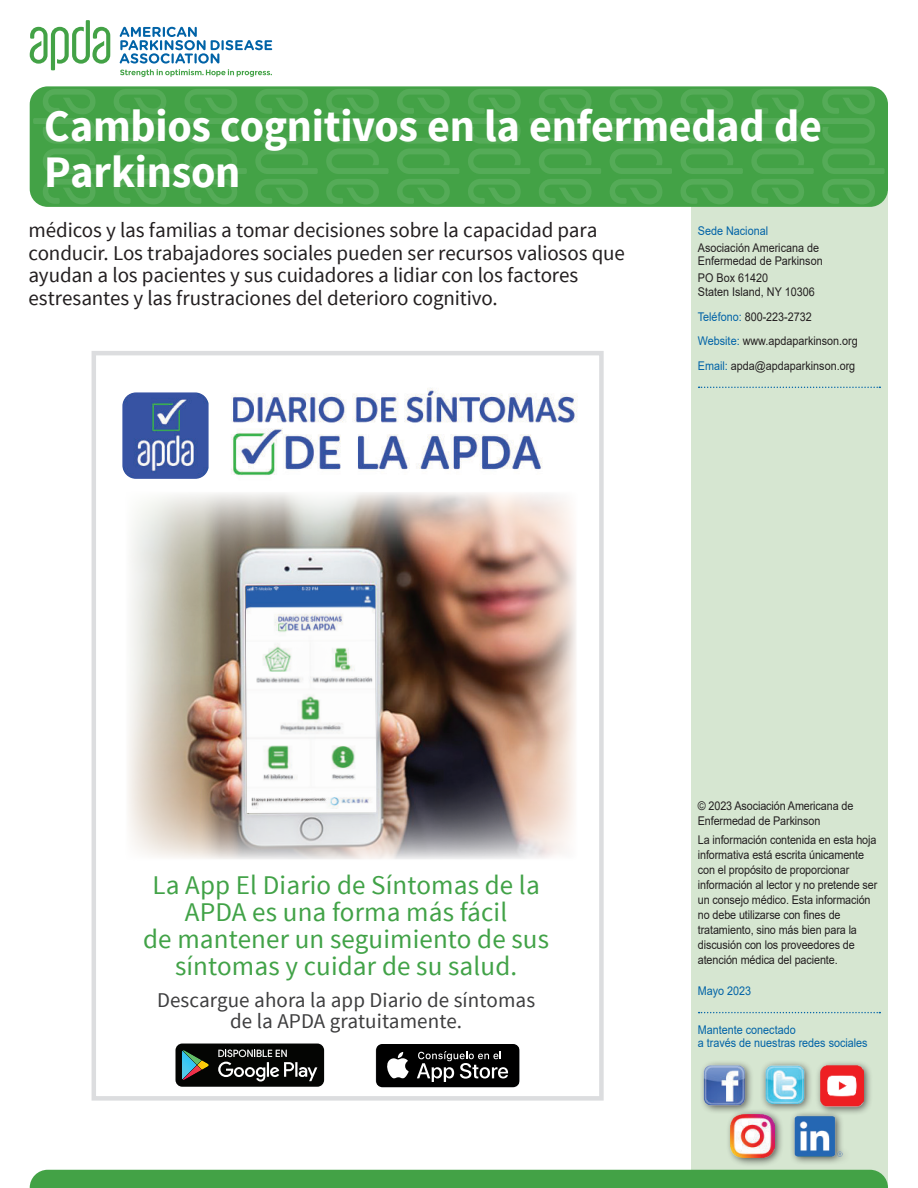
<style>
.page{position:relative;width:918px;height:1188px;background:#fff}
.page>*{position:absolute;margin:0;border:0;box-sizing:border-box;transform-origin:0 0}
.t1{font:700 45px/46.5px "Source Sans Pro";letter-spacing:-.005em;color:#fff}
.t2{font:27px/27px "Source Sans Pro";letter-spacing:.005em;color:#41a247;text-align:center}
.t3{font:21px/22.5px "Source Sans Pro";letter-spacing:-.005em;color:#231f20}
.t4{font:21px/21px "Source Sans Pro";letter-spacing:.005em;color:#3e3e3f;text-align:center}
.t5{font:12px/15px "Arial";letter-spacing:-.01em;color:#231f20;scale:.9 1}
.t6{font:12px/13.5px "Arial";color:#0163a7;scale:.9 1}
.s1{color:#0163a7}
</style>
<div class="page">
<div style="left:691px;top:193px;width:197px;height:995px;background:#d6e6d1"></div>
<svg style="left:699px;top:387px;width:181px;height:1px"></svg>
<div style="left:699px;top:1060px;width:55px;height:54px;background:#231f20;opacity:.75"></div>
<img style="left:703px;top:1064px;width:43px;height:43px">
<div style="left:815px;top:1060px;width:59px;height:56px;background:#231f20;opacity:.75"></div>
<img style="left:821px;top:1064px;width:43px;height:43px">
<div style="left:760px;top:1060px;width:53px;height:53px;background:#231f20;opacity:.75"></div>
<img style="left:763px;top:1064px;width:43px;height:42px">
<svg style="left:699px;top:1012px;width:181px;height:1px"></svg>
<div style="left:30px;top:86px;width:858px;height:121px;background:#43a246;border-radius:18px"></div>
<svg style="left:120px;top:27px;width:152px;height:50px"></svg>
<svg style="left:30px;top:20px;width:80px;height:50px"></svg>
<svg style="left:33px;top:89px;width:852px;height:115px"></svg>
<div style="left:30px;top:1170px;width:858px;height:18px;background:#43a246"></div>
<div style="left:726px;top:1108px;width:58px;height:59px;background:#231f20;opacity:.75"></div>
<img style="left:731px;top:1114px;width:43px;height:44px">
<div style="left:789px;top:1110px;width:62px;height:56px;background:#231f20;opacity:.75"></div>
<img style="left:794px;top:1115px;width:49px;height:42px">
<img style="left:231px;top:388px;width:347px;height:88px">
<img style="left:128px;top:494px;width:447px;height:364px">
<div style="left:125px;top:491px;width:453px;height:370px;border:2px solid #ecedea"></div>
<img style="left:122px;top:392px;width:87px;height:87px">
<div style="left:92px;top:351px;width:512px;height:750px;border:5px solid #dcdddf"></div>
<svg style="left:175px;top:1044px;width:149px;height:43px;background:#2d312f"></svg>
<svg style="left:376px;top:1044px;width:144px;height:43px;background:#2e2e2e"></svg>
<img style="left:246px;top:586px;width:130px;height:227px">
<h1 class="t1" style="left:44px;top:106px;width:779px">Cambios cognitivos en la enfermedad de<br>Parkinson</h1>
<p class="t3" style="left:29px;top:221px;width:598px">médicos y las familias a tomar decisiones sobre la capacidad para conducir. Los trabajadores sociales pueden ser recursos valiosos que ayudan a los pacientes y sus cuidadores a lidiar con los factores estresantes y las frustraciones del deterioro cognitivo.</p>
<p class="t6" style="left:698px;top:225px;width:80px">Sede Nacional</p>
<p class="t5" style="left:698px;top:242px;width:140px;line-height:13.5px">Asociación Americana de<br>Enfermedad de Parkinson</p>
<p class="t5" style="left:698px;top:272px;width:131px;line-height:13.5px">PO Box 61420<br>Staten Island, NY 10306</p>
<p class="t5" style="left:698px;top:305px;width:179px;line-height:24.8px"><span class="s1">Teléfono:</span> 800-223-2732<br><span class="s1">Website:</span> www.apdaparkinson.org<br><span class="s1">Email:</span> apda@apdaparkinson.org</p>
<h2 class="t2" style="left:143px;top:874px;width:407px">La App El Diario de Síntomas de la<br>APDA es una forma más fácil<br>de mantener un seguimiento de sus síntomas y cuidar de su salud.</h2>
<h3 class="t4" style="left:157px;top:991px;width:380px">Descargue ahora la app Diario de síntomas de la APDA gratuitamente.</h3>
<p class="t5" style="left:698px;top:799px;width:174px">© 2023 Asociación Americana de<br>Enfermedad de Parkinson</p>
<p class="t5" style="left:698px;top:833px;width:201px">La información contenida en esta hoja informativa está escrita únicamente con el propósito de proporcionar información al lector y no pretende ser un consejo médico. Esta información no debe utilizarse con fines de tratamiento, sino más bien para la discusión con los proveedores de atención médica del paciente.</p>
<p class="t6" style="left:698px;top:986px;width:61px">Mayo 2023</p>
<p class="t6" style="left:698px;top:1024px;width:190px">Mantente conectado<br>a través de nuestras redes sociales</p>
</div>
